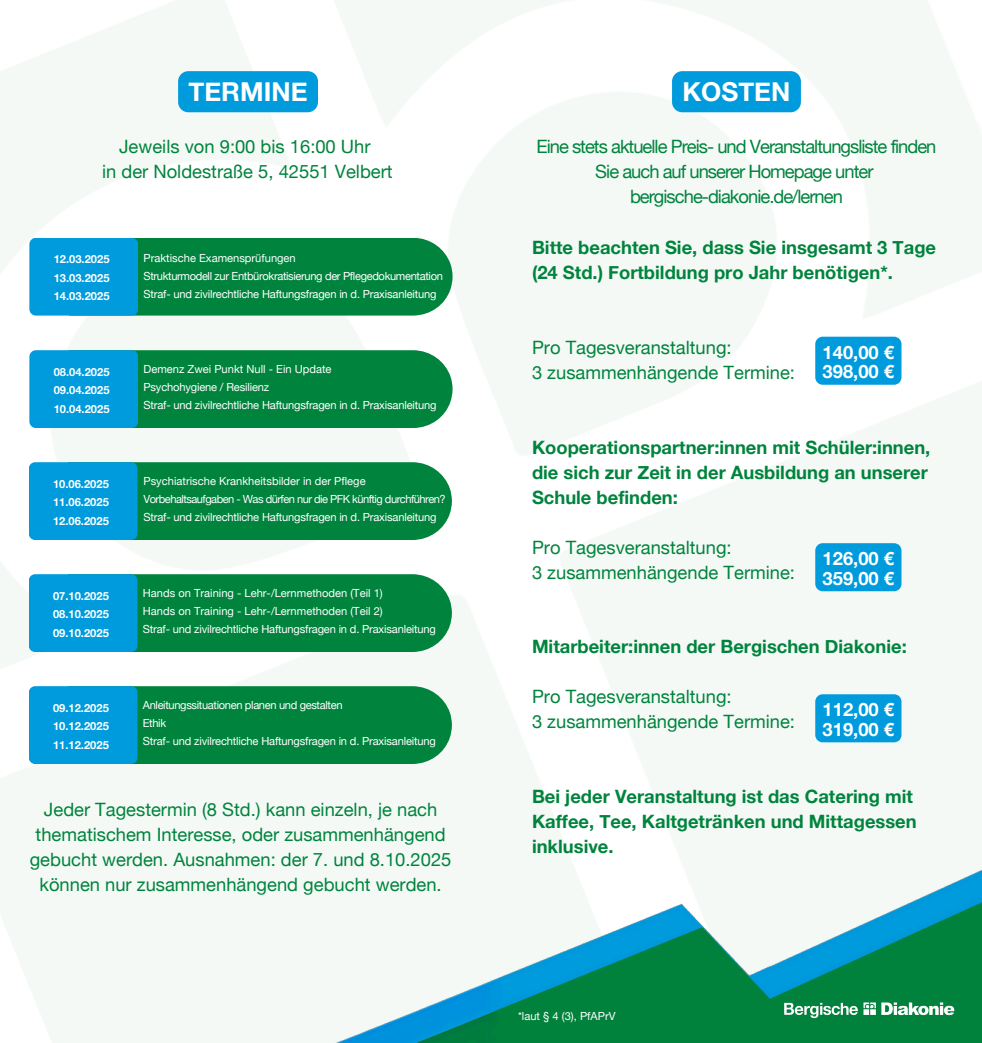
<style>
.page{position:relative;width:982px;height:1043px;background:#fff}
.page>*{position:absolute;margin:0;border:0;box-sizing:border-box;transform-origin:0 0}
.t1{font:700 26.07px "Helvetica Neue";color:#fff}
.t2{font:18.38px/24.8px "Helvetica Neue";color:#00843d}
.t3{font:700 18.38px/24.8px "Helvetica Neue";color:#00843d}
.t4{font:18.38px/24.8px "Helvetica Neue";letter-spacing:-.055em;color:#00843d;text-align:center}
.t5{font:700 18.38px/19.6px "Helvetica Neue";color:#fff}
.t6{font:11.2px "Helvetica Neue";letter-spacing:-.015em;color:#fff}
.t7{font:700 11.2px/18.6px "Helvetica Neue";color:#fff;text-align:justify}
.t8{font:11.2px "Helvetica Neue";letter-spacing:-.05em;color:#fff}
</style>
<div class="page">
<img style="left:0;top:0;width:982px;height:1042px">
<img style="left:326px;top:799px;width:656px;height:243px">
<img style="left:784px;top:999px;width:170px;height:23px">
<div style="left:178px;top:71px;width:140px;height:41px;background:#009bdc"></div>
<div style="left:672px;top:71px;width:129px;height:41px;background:#009bdc"></div>
<div style="left:815px;top:336px;width:86px;height:48px;background:#009bdc"></div>
<div style="left:815px;top:543px;width:86px;height:48px;background:#009bdc"></div>
<div style="left:815px;top:694px;width:86px;height:48px;background:#009bdc"></div>
<div style="left:134px;top:238px;width:318px;height:77px;background:#00843d"></div>
<div style="left:29px;top:238px;width:109px;height:77px;background:#009bdc;border-radius:7px"></div>
<div style="left:134px;top:350px;width:318px;height:78px;background:#00843d"></div>
<div style="left:29px;top:350px;width:109px;height:78px;background:#009bdc;border-radius:7px"></div>
<div style="left:134px;top:462px;width:318px;height:78px;background:#00843d"></div>
<div style="left:29px;top:462px;width:109px;height:78px;background:#009bdc;border-radius:7px"></div>
<div style="left:134px;top:574px;width:318px;height:77px;background:#00843d"></div>
<div style="left:29px;top:574px;width:109px;height:77px;background:#009bdc;border-radius:7px"></div>
<div style="left:134px;top:686px;width:318px;height:77px;background:#00843d"></div>
<div style="left:29px;top:686px;width:109px;height:77px;background:#009bdc;border-radius:7px"></div>
<h1 class="t1" style="left:188px;top:76px;width:121px">TERMINE</h1>
<h1 class="t2" style="left:102px;top:134px;width:292px;text-align:center">Jeweils von 9:00 bis 16:00 Uhr<br>in der Noldestraße 5, 42551 Velbert</h1>
<p class="t7" style="left:54px;top:249px;width:57px">12.03.2025<br>13.03.2025<br>14.03.2025</p>
<p class="t6" style="left:143px;top:251px;width:154px">Praktische Examensprüfungen</p>
<p class="t6" style="left:143px;top:269px;width:301px">Strukturmodell zur Entbürokratisierung der Pflegedokumentation</p>
<h4 class="t6" style="left:143px;top:287px;width:295px">Straf- und zivilrechtliche Haftungsfragen in d. Praxisanleitung</h4>
<p class="t7" style="left:54px;top:362px;width:57px">08.04.2025<br>09.04.2025<br>10.04.2025</p>
<p class="t6" style="left:143px;top:362px;width:190px">Demenz Zwei Punkt Null - Ein Update</p>
<h4 class="t6" style="left:143px;top:380px;width:127px">Psychohygiene / Resilienz</h4>
<p class="t6" style="left:143px;top:398px;width:295px">Straf- und zivilrechtliche Haftungsfragen in d. Praxisanleitung</p>
<p class="t7" style="left:53px;top:474px;width:57px">10.06.2025<br>11.06.2025<br>12.06.2025</p>
<p class="t6" style="left:143px;top:474px;width:224px">Psychiatrische Krankheitsbilder in der Pflege</p>
<h2 class="t8" style="left:143px;top:492px;width:304px">Vorbehaltsaufgaben - Was dürfen nur die PFK künftig durchführen?</h2>
<h3 class="t6" style="left:143px;top:509px;width:295px">Straf- und zivilrechtliche Haftungsfragen in d. Praxisanleitung</h3>
<h2 class="t7" style="left:53px;top:586px;width:57px">07.10.2025<br>08.10.2025<br>09.10.2025</h2>
<h3 class="t6" style="left:143px;top:586px;width:241px">Hands on Training - Lehr-/Lernmethoden (Teil 1)</h3>
<h2 class="t6" style="left:143px;top:604px;width:241px">Hands on Training - Lehr-/Lernmethoden (Teil 2)</h2>
<h3 class="t6" style="left:143px;top:621px;width:295px">Straf- und zivilrechtliche Haftungsfragen in d. Praxisanleitung</h3>
<h2 class="t7" style="left:53px;top:697px;width:57px">09.12.2025<br>10.12.2025<br>11.12.2025</h2>
<h2 class="t6" style="left:143px;top:698px;width:201px">Anleitungssituationen planen und gestalten</h2>
<h2 class="t6" style="left:143px;top:716px;width:25px">Ethik</h2>
<h2 class="t6" style="left:143px;top:733px;width:295px">Straf- und zivilrechtliche Haftungsfragen in d. Praxisanleitung</h2>
<p class="t2" style="left:30px;top:796px;width:423px;text-align:center">Jeder Tagestermin (8 Std.) kann einzeln, je nach thematischem Interesse, oder zusammenhängend gebucht werden. Ausnahmen: der 7. und 8.10.2025 können nur zusammenhängend gebucht werden.</p>
<h3 class="t1" style="left:682px;top:76px;width:110px">KOSTEN</h3>
<p class="t4" style="left:536px;top:134px;width:401px">Eine stets aktuelle Preis- und Veranstaltungsliste finden<br>Sie auch auf unserer Homepage unter bergische-diakonie.de/lernen</p>
<h3 class="t3" style="left:532px;top:235px;width:406px">Bitte beachten Sie, dass Sie insgesamt 3 Tage (24 Std.) Fortbildung pro Jahr benötigen*.</h3>
<h4 class="t2" style="left:532px;top:335px;width:265px">Pro Tagesveranstaltung:<br>3 zusammenhängende Termine:</h4>
<p class="t5" style="left:822px;top:342px;width:73px">140,00 €<br>398,00 €</p>
<p class="t3" style="left:532px;top:434px;width:400px">Kooperationspartner:innen mit Schüler:innen, die sich zur Zeit in der Ausbildung an unserer<br>Schule befinden:</p>
<p class="t2" style="left:532px;top:534px;width:265px">Pro Tagesveranstaltung:<br>3 zusammenhängende Termine:</p>
<p class="t5" style="left:822px;top:548px;width:73px">126,00 €<br>359,00 €</p>
<p class="t3" style="left:532px;top:634px;width:376px">Mitarbeiter:innen der Bergischen Diakonie:</p>
<h4 class="t2" style="left:532px;top:684px;width:265px">Pro Tagesveranstaltung:<br>3 zusammenhängende Termine:</h4>
<h4 class="t5" style="left:822px;top:699px;width:73px">112,00 €<br>319,00 €</h4>
<p class="t3" style="left:532px;top:783px;width:386px">Bei jeder Veranstaltung ist das Catering mit<br>Kaffee, Tee, Kaltgetränken und Mittagessen inklusive.</p>
<h3 class="t6" style="left:518px;top:1009px;width:99px">*laut § 4 (3), PfAPrV</h3>
</div>
